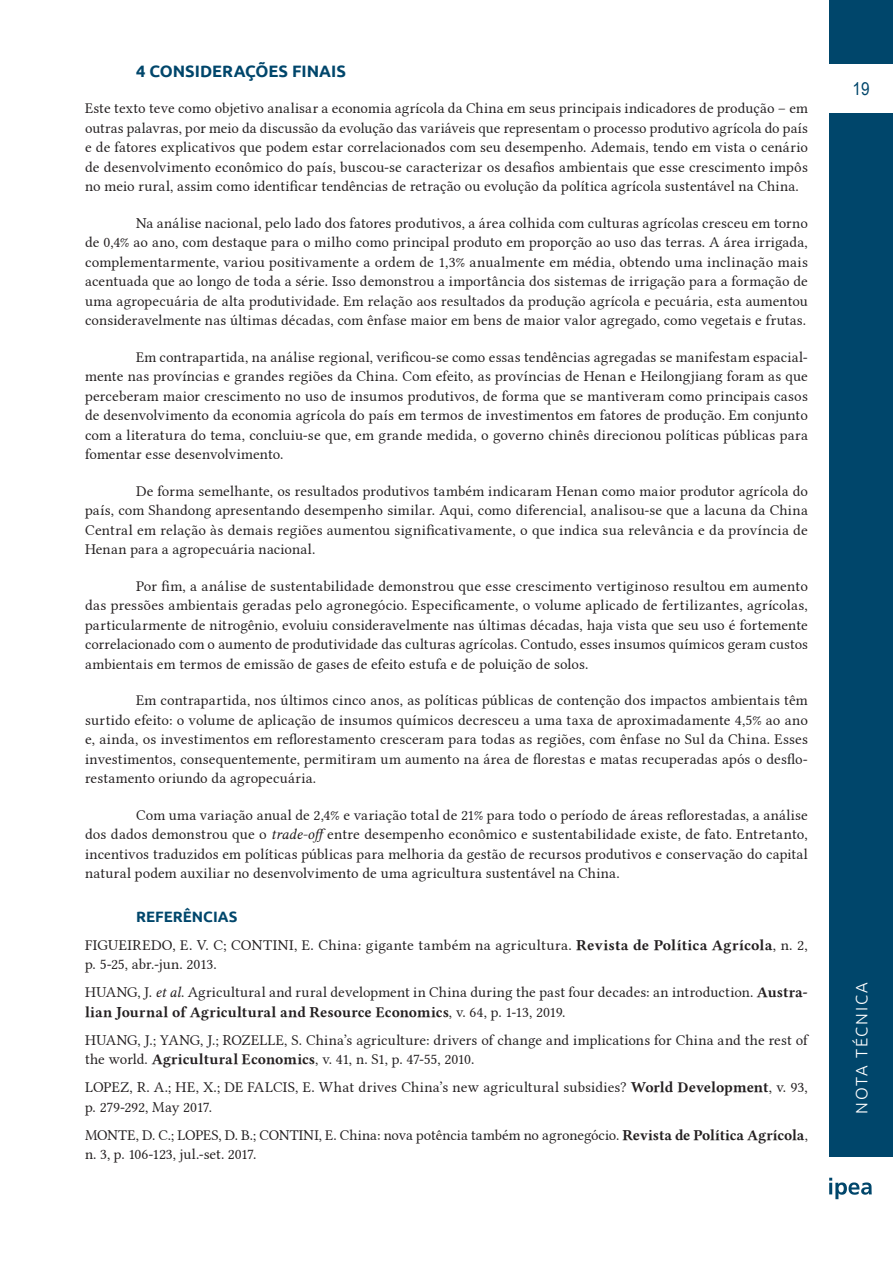
<style>
.page{position:relative;width:893px;height:1263px;background:#fff}
.page>*{position:absolute;margin:0;border:0;box-sizing:border-box;transform-origin:0 0}
.t1{font:18px "Arial";color:#00466b;scale:.85 1}
.titulo_1{font:700 16.5px "Ubuntu";color:#00466b}
.t2{font:300 16.5px "Ubuntu";letter-spacing:.11em;color:#fff}
.texto_com_recuo{font:15px/19.5px "Linux Libertine G";letter-spacing:.01em;color:#231f20;text-align:justify}
.referência-texto{font:15px/19.5px "Linux Libertine G";letter-spacing:.005em;color:#231f20}
.texto_sem_recuo{font:15px/19.5px "Linux Libertine G";letter-spacing:.01em;color:#231f20;text-align:justify}
.referência-titulo{font:700 15px "Ubuntu";color:#00466b}
.s1{font-family:"Linux Libertine GI"}
.s2{font-family:"Linux Libertine GB"}
</style>
<div class="page">
<div style="left:829px;top:113px;width:64px;height:1043px;background:#00466b"></div>
<div style="left:829px;top:0;width:64px;height:64px;background:#00466b"></div>
<svg style="left:829px;top:1178px;width:43px;height:21px"></svg>
<p class="titulo_1" style="left:136px;top:61px;width:211px">4 CONSIDERAÇÕES FINAIS</p>
<p class="texto_sem_recuo" style="left:85px;top:98px;width:724px">Este texto teve como objetivo analisar a economia agrícola da China em seus principais indicadores de produção – em outras palavras, por meio da discussão da evolução das variáveis que representam o processo produtivo agrícola do país e de fatores explicativos que podem estar correlacionados com seu desempenho. Ademais, tendo em vista o cenário de desenvolvimento econômico do país, buscou-se caracterizar os desafios ambientais que esse crescimento impôs no meio rural, assim como identificar tendências de retração ou evolução da política agrícola sustentável na China.</p>
<p class="texto_com_recuo" style="left:85px;top:213px;width:724px;text-indent:51px">Na análise nacional, pelo lado dos fatores produtivos, a área colhida com culturas agrícolas cresceu em torno de 0,4% ao ano, com destaque para o milho como principal produto em proporção ao uso das terras. A área irrigada, complementarmente, variou positivamente a ordem de 1,3% anualmente em média, obtendo uma inclinação mais acentuada que ao longo de toda a série. Isso demonstrou a importância dos sistemas de irrigação para a formação de uma agropecuária de alta produtividade. Em relação aos resultados da produção agrícola e pecuária, esta aumentou consideravelmente nas últimas décadas, com ênfase maior em bens de maior valor agregado, como vegetais e frutas.</p>
<p class="texto_com_recuo" style="left:85px;top:347px;width:724px;text-indent:51px">Em contrapartida, na análise regional, verificou-se como essas tendências agregadas se manifestam espacial&shy;mente nas províncias e grandes regiões da China. Com efeito, as províncias de Henan e Heilongjiang foram as que perceberam maior crescimento no uso de insumos produtivos, de forma que se mantiveram como principais casos de desenvolvimento da economia agrícola do país em termos de investimentos em fatores de produção. Em conjunto com a literatura do tema, concluiu-se que, em grande medida, o governo chinês direcionou políticas públicas para fomentar esse desenvolvimento.</p>
<p class="texto_com_recuo" style="left:85px;top:481px;width:724px;text-indent:51px">De forma semelhante, os resultados produtivos também indicaram Henan como maior produtor agrícola do país, com Shandong apresentando desempenho similar. Aqui, como diferencial, analisou-se que a lacuna da China Central em relação às demais regiões aumentou significativamente, o que indica sua relevância e da província de Henan para a agropecuária nacional.</p>
<p class="texto_com_recuo" style="left:85px;top:576px;width:724px;text-indent:51px">Por fim, a análise de sustentabilidade demonstrou que esse crescimento vertiginoso resultou em aumento das pressões ambientais geradas pelo agronegócio. Especificamente, o volume aplicado de fertilizantes, agrícolas, particularmente de nitrogênio, evoluiu consideravelmente nas últimas décadas, haja vista que seu uso é fortemente correlacionado com o aumento de produtividade das culturas agrícolas. Contudo, esses insumos químicos geram custos ambientais em termos de emissão de gases de efeito estufa e de poluição de solos.</p>
<p class="texto_com_recuo" style="left:85px;top:691px;width:724px;text-indent:51px">Em contrapartida, nos últimos cinco anos, as políticas públicas de contenção dos impactos ambientais têm surtido efeito: o volume de aplicação de insumos químicos decresceu a uma taxa de aproximadamente 4,5% ao ano e, ainda, os investimentos em reflorestamento cresceram para todas as regiões, com ênfase no Sul da China. Esses investimentos, consequentemente, permitiram um aumento na área de florestas e matas recuperadas após o desflo&shy;restamento oriundo da agropecuária.</p>
<p class="texto_com_recuo" style="left:85px;top:805px;width:724px;text-indent:51px">Com uma variação anual de 2,4% e variação total de 21% para todo o período de áreas reflorestadas, a análise dos dados demonstrou que o <span class="s1">trade-off</span> entre desempenho econômico e sustentabilidade existe, de fato. Entretanto, incentivos traduzidos em políticas públicas para melhoria da gestão de recursos produtivos e conservação do capital natural podem auxiliar no desenvolvimento de uma agricultura sustentável na China.</p>
<p class="referência-titulo" style="left:136px;top:907px;width:103px">REFERÊNCIAS</p>
<p class="referência-texto" style="left:85px;top:935px;width:724px">FIGUEIREDO, E. V. C; CONTINI, E. China: gigante também na agricultura. <span class="s2">Revista de Política Agrícola</span>, n. 2, p. 5-25, abr.-jun. 2013.</p>
<p class="referência-texto" style="left:85px;top:983px;width:724px">HUANG, J. <span class="s1">et al</span>. Agricultural and rural development in China during the past four decades: an introduction. <span class="s2">Austra&shy;lian Journal of Agricultural and Resource Economics</span>, v. 64, p. 1-13, 2019.</p>
<p class="referência-texto" style="left:85px;top:1030px;width:724px">HUANG, J.; YANG, J.; ROZELLE, S. China’s agriculture: drivers of change and implications for China and the rest of the world. <span class="s2">Agricultural Economics</span>, v. 41, n. S1, p. 47-55, 2010.</p>
<p class="referência-texto" style="left:85px;top:1078px;width:724px">LOPEZ, R. A.; HE, X.; DE FALCIS, E. What drives China’s new agricultural subsidies? <span class="s2">World Development</span>, v. 93, p. 279-292, May 2017.</p>
<p class="referência-texto" style="left:85px;top:1125px;width:724px">MONTE, D. C.; LOPES, D. B.; CONTINI, E. China: nova potência também no agronegócio. <span class="s2">Revista de Política Agrícola</span>, n. 3, p. 106-123, jul.-set. 2017.</p>
<p class="t1" style="left:853px;top:76px;width:22px">19</p>
<p class="t2" style="left:852px;top:1114px;width:133px;rotate:-90deg">NOTA TÉCNICA</p>
</div>
